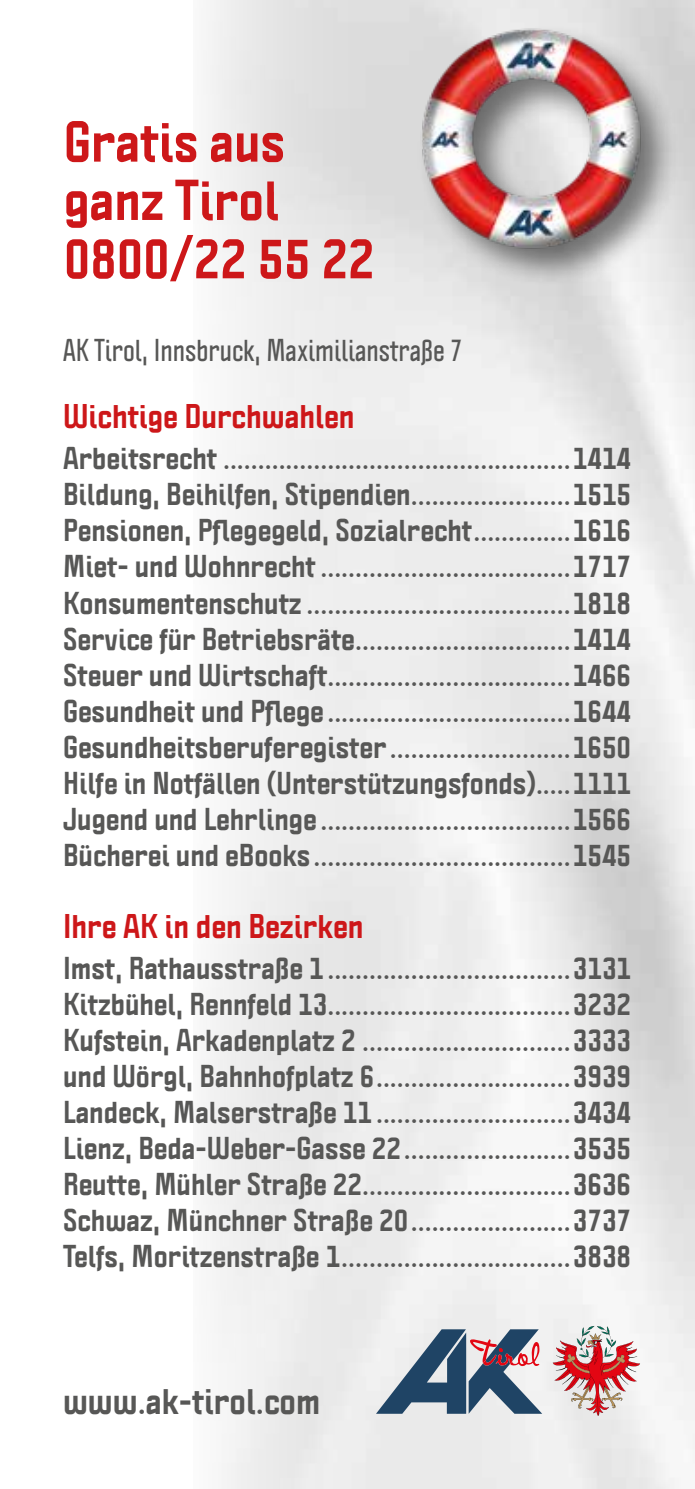
<style>
.page{position:relative;width:695px;height:1489px;background:#fff}
.page>*{position:absolute;margin:0;border:0;box-sizing:border-box;transform-origin:0 0}
.t1{font:800 50.25px/58.2px "Politica";color:#cd1719}
.t2{font:800 32.5px "Politica";color:#575756}
.t3{font:800 30px "Politica";color:#cd1719}
.t4{font:800 27.75px/36px "Politica";color:#575756;text-align:justify}
.t5{font:700 condensed 27.75px "Politica";color:#575756}
</style>
<div class="page">
<img style="left:203px;top:0;width:491px;height:1488px">
<div style="left:416px;top:23px;width:264px;height:265px;background:#000;opacity:.5"></div>
<img style="left:417px;top:23px;width:228px;height:228px">
<svg style="left:376px;top:1329px;width:166px;height:84px"></svg>
<img style="left:552px;top:1325px;width:88px;height:90px">
<h1 class="t1" style="left:64px;top:111px;width:312px">Gratis aus ganz Tirol<br>0800/22 55 22</h1>
<p class="t5" style="left:63px;top:330px;width:401px">AK Tirol, Innsbruck, Maximilianstraße 7</p>
<p class="t3" style="left:63px;top:394px;width:293px">Wichtige Durchwahlen</p>
<p class="t4" style="left:63px;top:439px;width:569px">Arbeitsrecht ..................................................1414<br>Bildung, Beihilfen, Stipendien.......................1515<br>Pensionen, Pflegegeld, Sozialrecht..............1616<br>Miet- und Wohnrecht ....................................1717<br>Konsumentenschutz ......................................1818<br>Service für Betriebsräte...............................1414<br>Steuer und Wirtschaft...................................1466<br>Gesundheit und Pflege ...................................1644<br>Gesundheitsberuferegister ..........................1650<br>Hilfe in Notfällen (Unterstützungsfonds).....1111<br>Jugend und Lehrlinge ....................................1566<br>Bücherei und eBooks.....................................1545</p>
<p class="t3" style="left:63px;top:904px;width:302px">Ihre AK in den Bezirken</p>
<p class="t4" style="left:63px;top:949px;width:569px">Imst, Rathausstraße 1...................................3131<br>Kitzbühel, Rennfeld 13...................................3232<br>Kufstein, Arkadenplatz 2 ..............................3333 und Wörgl, Bahnhofplatz 6............................3939<br>Landeck, Malserstraße 11 ............................3434<br>Lienz, Beda-Weber-Gasse 22........................3535<br>Reutte, Mühler Straße 22..............................3636<br>Schwaz, Münchner Straße 20.......................3737<br>Telfs, Moritzenstraße 1.................................3838</p>
<p class="t2" style="left:63px;top:1377px;width:258px">www.ak-tirol.com</p>
</div>
